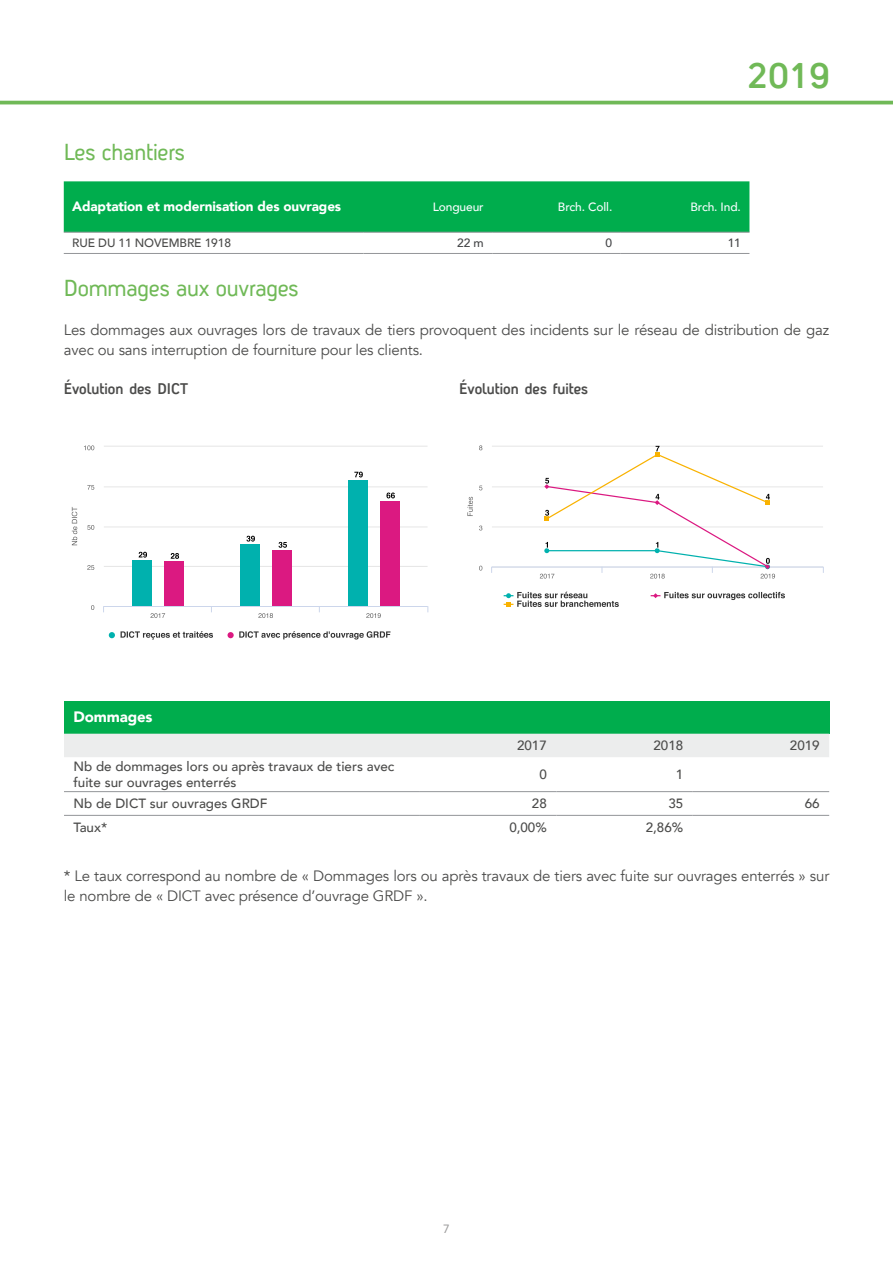
<style>
.page{position:relative;width:893px;height:1263px;background:#fff}
.page>*{position:absolute;margin:0;border:0;box-sizing:border-box;transform-origin:0 0}
.t1{font:700 34.5px "Antagometrica BTW01";color:#70b957}
.t2{font:22.5px "Antagometrica BTW01 Regular 2";letter-spacing:-.01em;color:#70b957}
.t3{font:15px/19.5px "Avenir";letter-spacing:-.01em;color:#4b4b4a}
.t4{font:700 15px "Antagometrica BTW01";color:#4b4b4a}
.t5{font:900 15px "Avenir";letter-spacing:-.01em;color:#fff}
.t6{font:900 13.5px "Avenir";letter-spacing:-.01em;color:#fff}
.t7{font:500 13.35px/16px "Avenir";color:#4b4b4a}
.t8{font:500 12px "Avenir";letter-spacing:-.01em;color:#fafdff}
.t9{font:500 12px "Avenir";letter-spacing:-.01em;color:#4b4b4a}
.t10{font:500 12px "Avenir";color:#434446}
.t11{font:12px "Avenir";color:#9d9c9c}
</style>
<div class="page">
<div style="left:64px;top:181px;width:685px;height:51px;background:#00ad4d"></div>
<hr style="left:64px;top:232px;width:300px;height:1px;background:#939598">
<hr style="left:364px;top:232px;width:128px;height:1px;background:#939598">
<hr style="left:492px;top:232px;width:129px;height:1px;background:#939598">
<hr style="left:621px;top:232px;width:128px;height:1px;background:#939598">
<hr style="left:64px;top:253px;width:300px;height:1px;background:#939598">
<hr style="left:364px;top:253px;width:128px;height:1px;background:#939598">
<hr style="left:492px;top:253px;width:129px;height:1px;background:#939598">
<hr style="left:621px;top:253px;width:128px;height:1px;background:#939598">
<hr style="left:104px;top:566px;width:324px;height:1px;background:#e6e6e6">
<hr style="left:104px;top:527px;width:324px;height:1px;background:#e6e6e6">
<hr style="left:104px;top:487px;width:324px;height:1px;background:#e6e6e6">
<hr style="left:104px;top:446px;width:324px;height:1px;background:#e6e6e6">
<hr style="left:104px;top:606px;width:324px;height:1px;background:#ccd6eb">
<svg style="left:72px;top:507px;width:5px;height:38px"></svg>
<div style="left:132px;top:560px;width:20px;height:46px;background:#00b1ae"></div>
<div style="left:240px;top:544px;width:20px;height:62px;background:#00b1ae"></div>
<div style="left:348px;top:480px;width:20px;height:126px;background:#00b1ae"></div>
<div style="left:164px;top:562px;width:20px;height:44px;background:#db1981"></div>
<div style="left:272px;top:551px;width:20px;height:55px;background:#db1981"></div>
<div style="left:380px;top:501px;width:20px;height:105px;background:#db1981"></div>
<svg style="left:138px;top:551px;width:9px;height:7px"></svg>
<svg style="left:246px;top:535px;width:9px;height:7px"></svg>
<svg style="left:354px;top:471px;width:9px;height:7px"></svg>
<svg style="left:170px;top:553px;width:9px;height:6px"></svg>
<svg style="left:278px;top:541px;width:9px;height:7px"></svg>
<svg style="left:386px;top:492px;width:9px;height:7px"></svg>
<svg style="left:121px;top:631px;width:92px;height:9px"></svg>
<svg style="left:109px;top:632px;width:6px;height:6px"></svg>
<svg style="left:228px;top:631px;width:162px;height:8px"></svg>
<svg style="left:150px;top:613px;width:15px;height:5px"></svg>
<svg style="left:258px;top:613px;width:15px;height:5px"></svg>
<svg style="left:366px;top:613px;width:15px;height:5px"></svg>
<svg style="left:91px;top:605px;width:3px;height:5px"></svg>
<svg style="left:87px;top:565px;width:7px;height:5px"></svg>
<svg style="left:87px;top:525px;width:7px;height:5px"></svg>
<svg style="left:87px;top:485px;width:7px;height:5px"></svg>
<svg style="left:84px;top:445px;width:10px;height:5px"></svg>
<hr style="left:492px;top:527px;width:331px;height:1px;background:#e6e6e6">
<hr style="left:492px;top:487px;width:331px;height:1px;background:#e6e6e6">
<hr style="left:492px;top:446px;width:331px;height:1px;background:#e6e6e6">
<hr style="left:492px;top:567px;width:331px;height:1px;background:#ccd6eb">
<svg style="left:467px;top:497px;width:6px;height:19px"></svg>
<svg style="left:651px;top:592px;width:134px;height:8px"></svg>
<svg style="left:504px;top:592px;width:115px;height:15px"></svg>
<svg style="left:540px;top:445px;width:235px;height:134px"></svg>
<svg style="left:479px;top:526px;width:3px;height:4px"></svg>
<svg style="left:479px;top:445px;width:3px;height:5px"></svg>
<div style="left:64px;top:701px;width:765px;height:33px;background:#00ad4d"></div>
<div style="left:64px;top:734px;width:765px;height:23px;background:#eceded"></div>
<svg style="left:64px;top:792px;width:765px;height:23px"></svg>
<hr style="left:64px;top:791px;width:356px;height:1px;background:#939598">
<hr style="left:420px;top:791px;width:136px;height:1px;background:#939598">
<hr style="left:556px;top:791px;width:137px;height:1px;background:#939598">
<hr style="left:693px;top:791px;width:136px;height:1px;background:#939598">
<hr style="left:64px;top:815px;width:356px;height:1px;background:#939598">
<hr style="left:420px;top:815px;width:136px;height:1px;background:#939598">
<hr style="left:556px;top:815px;width:137px;height:1px;background:#939598">
<hr style="left:693px;top:815px;width:136px;height:1px;background:#939598">
<svg style="left:0;top:100px;width:893px;height:5px;background:#93ca80"></svg>
<h2 class="t2" style="left:64px;top:139px;width:123px">Les chantiers</h2>
<h1 class="t1" style="left:747px;top:55px;width:84px">2019</h1>
<p class="t6" style="left:72px;top:195px;width:270px">Adaptation et modernisation des ouvrages</p>
<p class="t8" style="left:433px;top:196px;width:52px">Longueur</p>
<p class="t8" style="left:558px;top:196px;width:56px">Brch. Coll.</p>
<p class="t8" style="left:690px;top:196px;width:52px">Brch. Ind.</p>
<p class="t9" style="left:72px;top:232px;width:160px">RUE DU 11 NOVEMBRE 1918</p>
<p class="t10" style="left:457px;top:232px;width:28px">22 m</p>
<p class="t10" style="left:606px;top:232px;width:8px">0</p>
<p class="t10" style="left:728px;top:232px;width:15px">11</p>
<h2 class="t2" style="left:64px;top:275px;width:236px">Dommages aux ouvrages</h2>
<p class="t3" style="left:64px;top:321px;width:767px">Les dommages aux ouvrages lors de travaux de tiers provoquent des incidents sur le réseau de distribution de gaz avec ou sans interruption de fourniture pour les clients.</p>
<p class="t4" style="left:64px;top:379px;width:126px">Évolution des DICT</p>
<p class="t4" style="left:459px;top:379px;width:130px">Évolution des fuites</p>
<p class="t5" style="left:73px;top:704px;width:80px">Dommages</p>
<p class="t7" style="left:517px;top:736px;width:31px">2017</p>
<p class="t7" style="left:653px;top:736px;width:31px">2018</p>
<p class="t7" style="left:790px;top:736px;width:31px">2019</p>
<p class="t7" style="left:73px;top:757px;width:322px">Nb de dommages lors ou après travaux de tiers avec fuite sur ouvrages enterrés</p>
<p class="t7" style="left:539px;top:765px;width:9px">0</p>
<p class="t7" style="left:676px;top:765px;width:9px">1</p>
<p class="t7" style="left:73px;top:794px;width:195px">Nb de DICT sur ouvrages GRDF</p>
<p class="t7" style="left:532px;top:794px;width:16px">28</p>
<p class="t7" style="left:668px;top:794px;width:16px">35</p>
<p class="t7" style="left:805px;top:794px;width:16px">66</p>
<p class="t7" style="left:73px;top:818px;width:35px">Taux*</p>
<p class="t7" style="left:509px;top:818px;width:39px">0,00%</p>
<p class="t7" style="left:646px;top:818px;width:39px">2,86%</p>
<p class="t3" style="left:64px;top:867px;width:767px">* Le taux correspond au nombre de « Dommages lors ou après travaux de tiers avec fuite sur ouvrages enterrés » sur le nombre de « DICT avec présence d’ouvrage GRDF ».</p>
<p class="t11" style="left:443px;top:1219px;width:8px">7</p>
</div>
